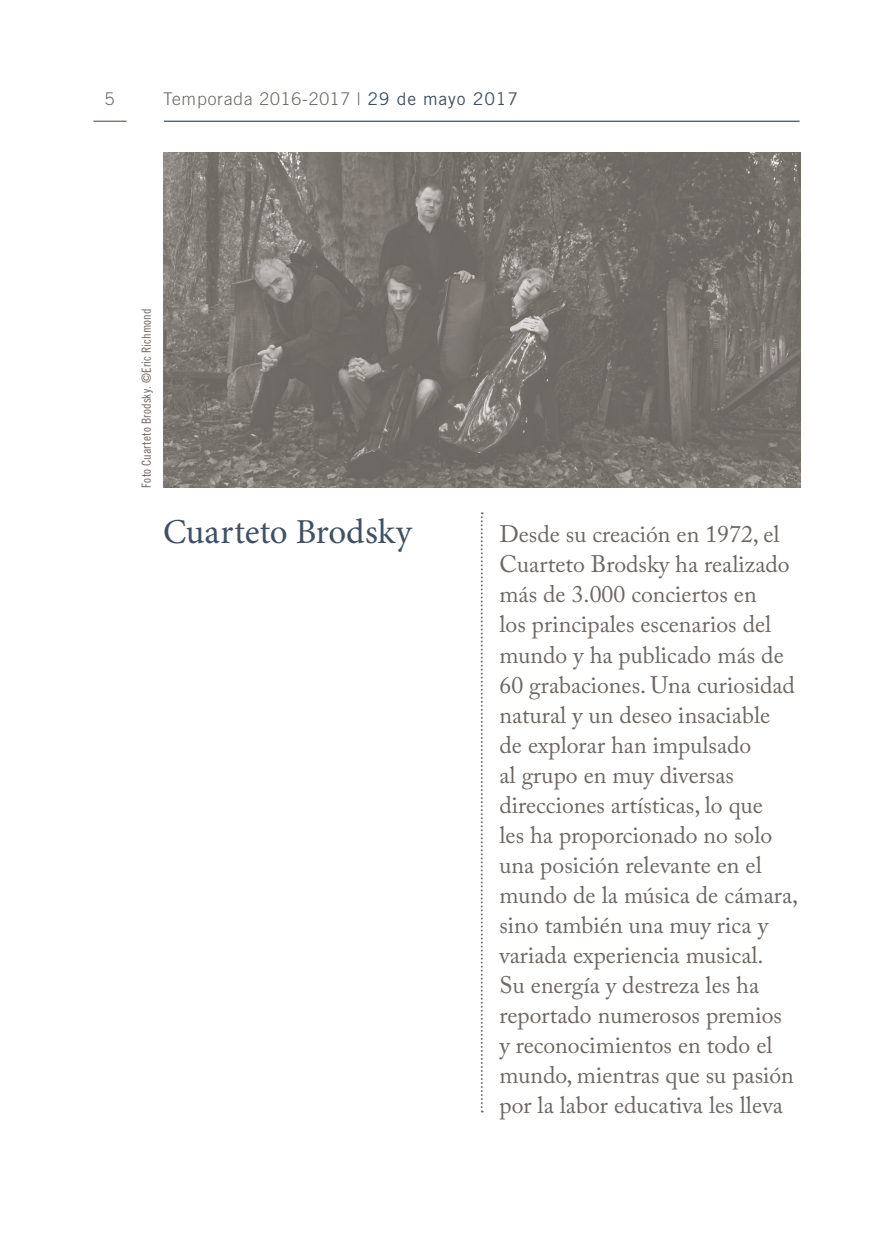
<style>
.page{position:relative;width:893px;height:1248px;background:#fff}
.page>*{position:absolute;margin:0;border:0;box-sizing:border-box;transform-origin:0 0}
.t1{font:35px "Minion Pro";color:#3e5164}
.t2{font:23.75px/30px "Adobe Caslon Pro";color:#6d6763}
.t3{font:300 17.5px "Trade Gothic LT Std";letter-spacing:.05em;color:#6d6763}
.t4{font:12.5px "Trade Gothic LT Std Cn 18";letter-spacing:.015em;color:#6d6763}
.s1{font-weight:400;color:#3e5164}
</style>
<div class="page">
<hr style="left:164px;top:121px;width:635px;height:1px;background:#3e5164">
<hr style="left:93px;top:121px;width:34px;height:1px;background:#6d6763">
<svg style="left:481px;top:512px;width:2px;height:600px"></svg>
<img style="left:163px;top:152px;width:638px;height:335px">
<p class="t3" style="left:105px;top:88px;width:11px">5</p>
<p class="t3" style="left:163px;top:88px;width:357px">Temporada 2016-2017 | <span class="s1">29 de mayo 2017</span></p>
<p class="t4" style="left:139px;top:487px;width:181px;rotate:-90deg">Foto Cuarteto Brodsky. ©Eric Richmond</p>
<h1 class="t1" style="left:163px;top:508px;width:250px">Cuarteto Brodsky</h1>
<p class="t2" style="left:499px;top:519px;width:300px">Desde su creación en 1972, el<br>Cuarteto Brodsky ha realizado más de 3.000 conciertos en<br>los principales escenarios del mundo y ha publicado más de<br>60 grabaciones. Una curiosidad natural y un deseo insaciable de explorar han impulsado<br>al grupo en muy diversas direcciones artísticas, lo que<br>les ha proporcionado no solo una posición relevante en el mundo de la música de cámara, sino también una muy rica y variada experiencia musical.<br>Su energía y destreza les ha reportado numerosos premios y reconocimientos en todo el mundo, mientras que su pasión por la labor educativa les lleva</p>
</div>
